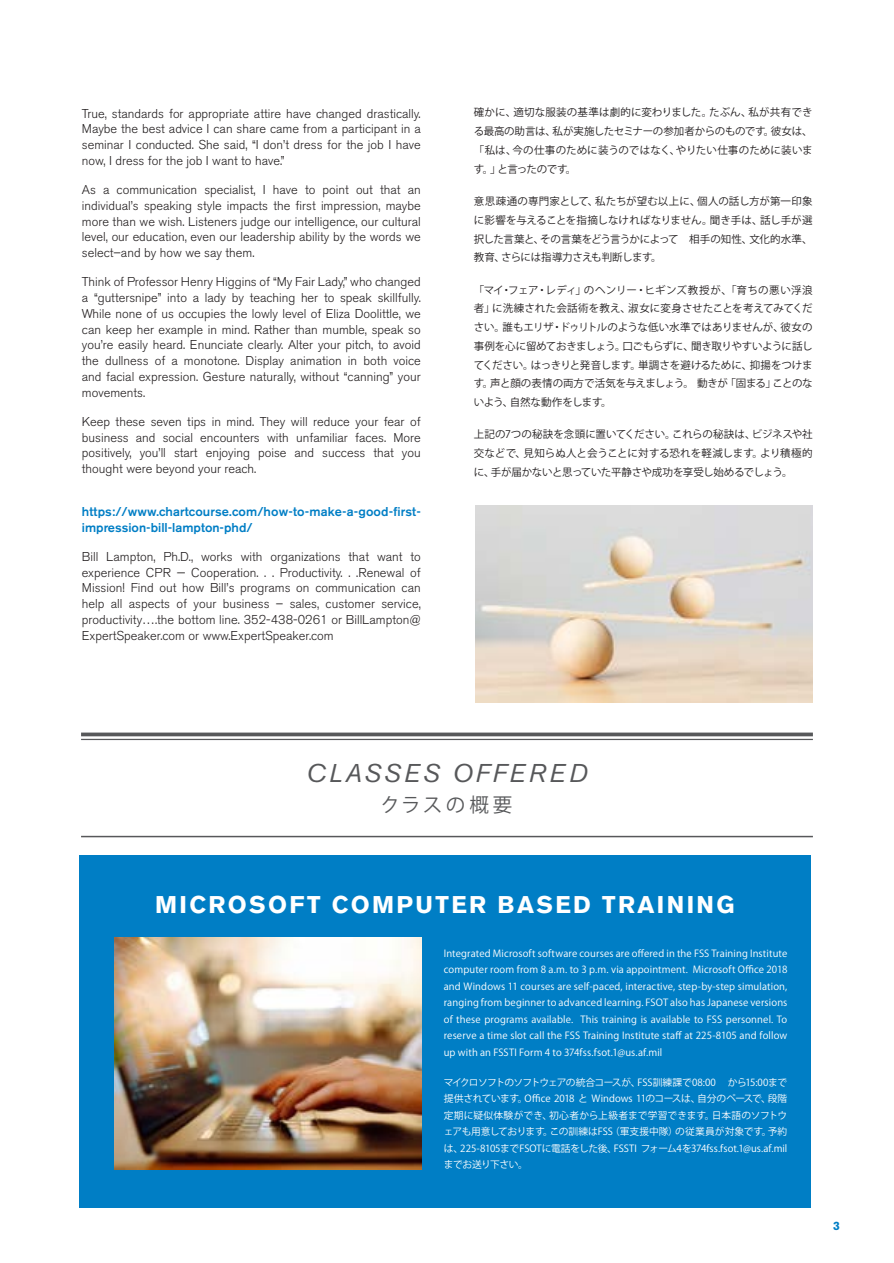
<style>
.page{position:relative;width:894px;height:1263px;background:#fff}
.page>*{position:absolute;margin:0;border:0;box-sizing:border-box;transform-origin:0 0}
.t1{font:italic 25.5px "Akzidenz Grotesk BE";letter-spacing:.1em;color:#57585a}
.t2{font:700 24px "Akzidenz Grotesk BE";letter-spacing:.1em;color:#fff}
.jp_header{font:19.5px "Koz Go Pr 6 N";letter-spacing:.18em;color:#57585a}
.article_subtitle{font:300 12.75px/15.8px "Akzidenz Grotesk BE";color:#231f20;text-align:justify}
.article_subtitle-2{font:500 12.75px/15.8px "Akzidenz Grotesk BE";letter-spacing:.01em;color:#007ec5}
.Day{font:700 12px "Akzidenz Grotesk BE";color:#007ec5}
.jp_article_subtitle{font:10.5px/18.8px "Koz Go Pr 6 N";letter-spacing:-.02em;color:#231f20;text-align:justify}
.jp_class_body{font:9.75px/16.5px "Koz Go Pr 6 N";letter-spacing:.005em;color:#fff;text-align:justify}
</style>
<div class="page">
<div style="left:79px;top:855px;width:731px;height:352px;background:#007ec5"></div>
<img style="left:114px;top:937px;width:307px;height:232px">
<img style="left:475px;top:505px;width:337px;height:197px">
<svg style="left:81px;top:732px;width:731px;height:4px;background:#6f7071"></svg>
<hr style="left:81px;top:739px;width:731px;height:1px;background:#57585a">
<hr style="left:81px;top:836px;width:731px;height:1px;background:#57585a">
<p class="article_subtitle" style="left:82px;top:105px;width:340px">True, standards for appropriate attire have changed drastically.<br>Maybe the best advice I can share came from a participant in a seminar I conducted. She said, “I don’t dress for the job I have now, I dress for the job I want to have.”</p>
<p class="article_subtitle" style="left:82px;top:182px;width:340px">As a communication specialist, I have to point out that an individual’s speaking style impacts the first impression, maybe more than we wish. Listeners judge our intelligence, our cultural level, our education, even our leadership ability by the words we select–and by how we say them.</p>
<p class="article_subtitle" style="left:82px;top:274px;width:340px">Think of Professor Henry Higgins of “My Fair Lady,” who changed a “guttersnipe” into a lady by teaching her to speak skillfully.<br>While none of us occupies the lowly level of Eliza Doolittle, we can keep her example in mind. Rather than mumble, speak so you’re easily heard. Enunciate clearly. Alter your pitch, to avoid the dullness of a monotone. Display animation in both voice and facial expression. Gesture naturally, without “canning” your movements.</p>
<p class="article_subtitle" style="left:82px;top:414px;width:340px">Keep these seven tips in mind. They will reduce your fear of business and social encounters with unfamiliar faces. More positively, you’ll start enjoying poise and success that you thought were beyond your reach.</p>
<p class="article_subtitle-2" style="left:82px;top:503px;width:340px">https://www.chartcourse.com/how-to-make-a-good-first&shy;impression-bill-lampton-phd/</p>
<p class="article_subtitle" style="left:82px;top:549px;width:340px">Bill Lampton, Ph.D., works with organizations that want to experience CPR — Cooperation. . . Productivity. . .Renewal of Mission! Find out how Bill’s programs on communication can help all aspects of your business – sales, customer service, productivity….the bottom line. 352-438-0261 or BillLampton@ ExpertSpeaker.com or www.ExpertSpeaker.com</p>
<p class="jp_article_subtitle" style="left:473px;top:103px;width:340px">確かに、適切な服装の基準は劇的に変わりました。たぶん、私が共有できる最高の助言は、私が実施したセミナーの参加者からのものです。彼女は、「私は、今の仕事のために装うのではなく、やりたい仕事のために装います。」と言ったのです。</p>
<p class="jp_article_subtitle" style="left:473px;top:192px;width:340px">意思疎通の専門家として、私たちが望む以上に、個人の話し方が第一印象に影響を与えることを指摘しなければなりません。聞き手は、話し手が選択した言葉と、その言葉をどう言うかによって　相手の知性、文化的水準、教育、さらには指導力さえも判断します。</p>
<p class="jp_article_subtitle" style="left:473px;top:280px;width:340px">「マイ・フェア・レディ」のヘンリー・ヒギンズ教授が、「育ちの悪い浮浪者」に洗練された会話術を教え、淑女に変身させたことを考えてみてください。誰もエリザ・ドゥリトルのような低い水準ではありませんが、彼女の事例を心に留めておきましょう。口ごもらずに、聞き取りやすいように話してください。はっきりと発音します。単調さを避けるために、抑揚をつけます。声と顔の表情の両方で活気を与えましょう。 動きが「固まる」ことのないよう、自然な動作をします。</p>
<p class="jp_article_subtitle" style="left:473px;top:425px;width:340px">上記の7つの秘訣を念頭に置いてください。これらの秘訣は、ビジネスや社交などで、見知らぬ人と会うことに対する恐れを軽減します。より積極的に、手が届かないと思っていた平静さや成功を享受し始めるでしょう。</p>
<p class="t1" style="left:306px;top:757px;width:282px">CLASSES OFFERED</p>
<p class="jp_header" style="left:380px;top:793px;width:133px">クラスの概要</p>
<p class="t2" style="left:155px;top:891px;width:580px">MICROSOFT COMPUTER BASED TRAINING</p>
<p class="jp_class_body" style="left:443px;top:945px;width:345px">Integrated Microsoft software courses are offered in the FSS Training Institute computer room from 8 a.m. to 3 p.m. via appointment. Microsoft Office 2018 and Windows 11 courses are self-paced, interactive, step-by-step simulation, ranging from beginner to advanced learning. FSOT also has Japanese versions of these programs available. This training is available to FSS personnel. To reserve a time slot call the FSS Training Institute staff at 225-8105 and follow up with an FSSTI Form 4 to 374fss.fsot.1@us.af.mil</p>
<p class="jp_class_body" style="left:443px;top:1074px;width:345px">マイクロソフトのソフトウェアの統合コースが、FSS訓練課で08:00 から15:00まで提供されています。Office 2018 と Windows 11のコースは、自分のペースで、段階定期に疑似体験ができ、初心者から上級者まで学習できます。日本語のソフトウェアも用意しております。この訓練はFSS（軍支援中隊）の従業員が対象です。予約は、225-8105までFSOTに電話をした後、FSSTI フォーム4を374fss.fsot.1@us.af.milまでお送り下さい。</p>
<p class="Day" style="left:832px;top:1218px;width:8px">3</p>
</div>
